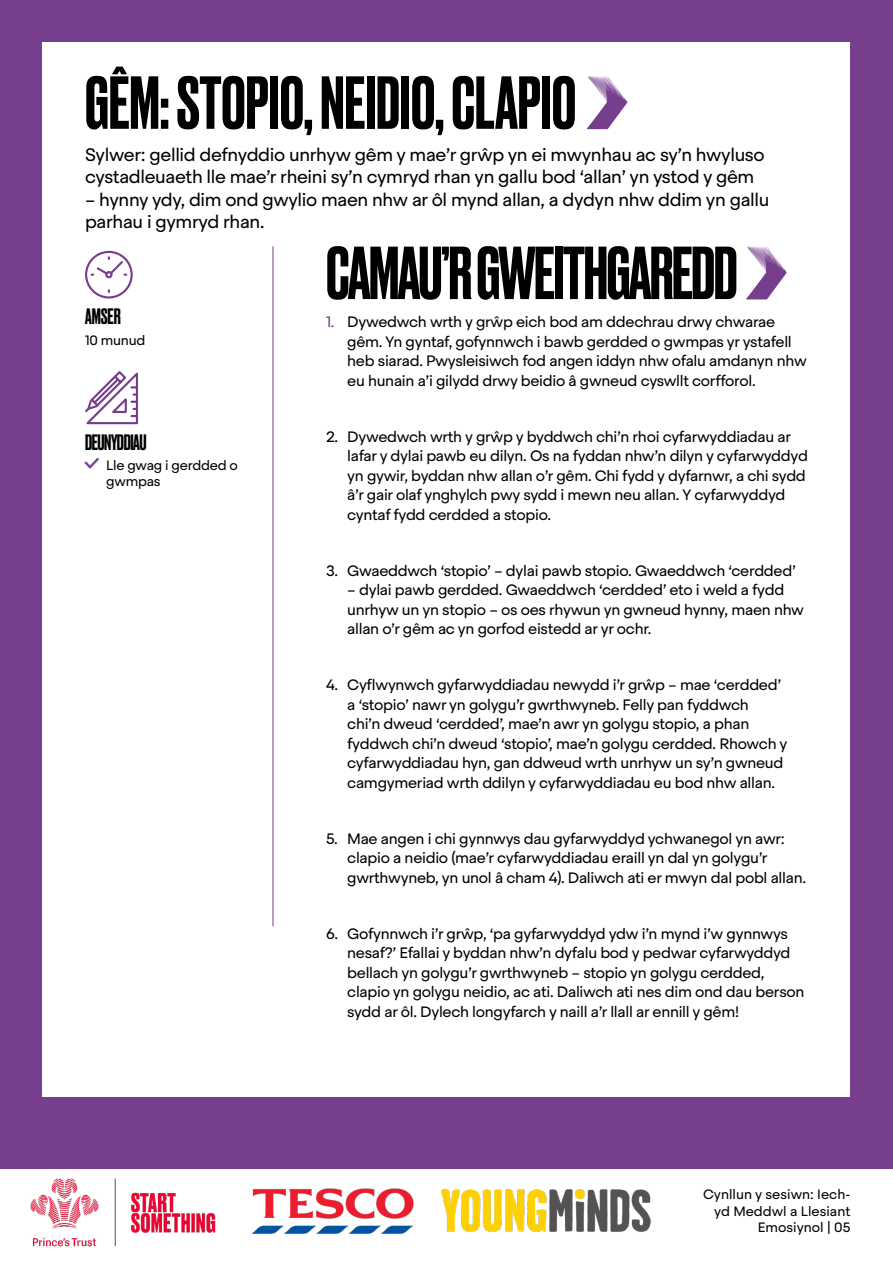
<style>
.page{position:relative;width:893px;height:1263px;background:#fff}
.page>*{position:absolute;margin:0;border:0;box-sizing:border-box;transform-origin:0 0}
.t1{font:500 70.5px "Druk";letter-spacing:-.005em;color:#000}
.t2{font:500 21px "Druk";letter-spacing:-.02em;color:#000}
.t3{font:18px/22.5px "Steradian";letter-spacing:-.02em;color:#000}
.t4{font:15px/19.5px "Steradian";letter-spacing:-.02em;color:#000}
.t5{font:13.5px/16.2px "Steradian";color:#000;text-align:right}
.t6{font:13.5px/16.2px "Steradian";letter-spacing:-.02em;color:#000}
.s1{color:#773e8e}
</style>
<div class="page">
<div style="left:0;top:0;width:893px;height:1168px;background:#773e8e"></div>
<div style="left:43px;top:43px;width:807px;height:1054px;background:#fff"></div>
<svg style="left:587px;top:76px;width:40px;height:53px"></svg>
<svg style="left:746px;top:246px;width:41px;height:53px"></svg>
<hr style="left:273px;top:246px;width:1px;height:680px;background:#773e8e">
<svg style="left:85px;top:250px;width:48px;height:49px"></svg>
<svg style="left:85px;top:371px;width:53px;height:54px"></svg>
<img style="left:251px;top:1188px;width:163px;height:46px">
<img style="left:441px;top:1189px;width:210px;height:43px">
<img style="left:11px;top:1168px;width:227px;height:79px">
<h1 class="t1" style="left:85px;top:54px;width:493px">GÊM: STOPIO, NEIDIO, CLAPIO</h1>
<p class="t3" style="left:85px;top:143px;width:681px">Sylwer: gellid defnyddio unrhyw gêm y mae’r grŵp yn ei mwynhau ac sy’n hwyluso cystadleuaeth lle mae’r rheini sy’n cymryd rhan yn gallu bod ‘allan’ yn ystod y gêm</p>
<p class="t3" style="left:85px;top:188px;width:686px">– hynny ydy, dim ond gwylio maen nhw ar ôl mynd allan, a dydyn nhw ddim yn gallu parhau i gymryd rhan.</p>
<h2 class="t2" style="left:85px;top:302px;width:37px">AMSER</h2>
<p class="t5" style="left:85px;top:332px;width:62px">10 munud</p>
<h2 class="t2" style="left:85px;top:428px;width:63px">DEUNYDDIAU</h2>
<p class="t6" style="left:106px;top:457px;width:133px">Lle gwag i gerdded o gwmpas</p>
<h1 class="t1" style="left:326px;top:225px;width:413px">CAMAU’R GWEITHGAREDD</h1>
<p class="t4" style="left:347px;top:312px;width:461px;text-indent:-21px"><span class="s1">1.</span> Dywedwch wrth y grŵp eich bod am ddechrau drwy chwarae gêm. Yn gyntaf, gofynnwch i bawb gerdded o gwmpas yr ystafell heb siarad. Pwysleisiwch fod angen iddyn nhw ofalu amdanyn nhw eu hunain a’i gilydd drwy beidio â gwneud cyswllt corfforol.</p>
<p class="t4" style="left:347px;top:427px;width:462px;text-indent:-21px">2. Dywedwch wrth y grŵp y byddwch chi’n rhoi cyfarwyddiadau ar lafar y dylai pawb eu dilyn. Os na fyddan nhw’n dilyn y cyfarwyddyd yn gywir, byddan nhw allan o’r gêm. Chi fydd y dyfarnwr, a chi sydd â’r gair olaf ynghylch pwy sydd i mewn neu allan. Y cyfarwyddyd cyntaf fydd cerdded a stopio.</p>
<p class="t4" style="left:326px;top:561px;width:471px">3. Gwaeddwch ‘stopio’ – dylai pawb stopio. Gwaeddwch ‘cerdded’</p>
<p class="t4" style="left:347px;top:580px;width:458px">– dylai pawb gerdded. Gwaeddwch ‘cerdded’ eto i weld a fydd unrhyw un yn stopio – os oes rhywun yn gwneud hynny, maen nhw allan o’r gêm ac yn gorfod eistedd ar yr ochr.</p>
<p class="t4" style="left:347px;top:675px;width:442px;text-indent:-21px">4. Cyflwynwch gyfarwyddiadau newydd i’r grŵp – mae ‘cerdded’ a ‘stopio’ nawr yn golygu’r gwrthwyneb. Felly pan fyddwch<br>chi’n dweud ‘cerdded’, mae’n awr yn golygu stopio, a phan fyddwch chi’n dweud ‘stopio’, mae’n golygu cerdded. Rhowch y cyfarwyddiadau hyn, gan ddweud wrth unrhyw un sy’n gwneud camgymeriad wrth ddilyn y cyfarwyddiadau eu bod nhw allan.</p>
<p class="t4" style="left:347px;top:829px;width:460px;text-indent:-21px">5. Mae angen i chi gynnwys dau gyfarwyddyd ychwanegol yn awr: clapio a neidio (mae’r cyfarwyddiadau eraill yn dal yn golygu’r gwrthwyneb, yn unol â cham 4). Daliwch ati er mwyn dal pobl allan.</p>
<p class="t4" style="left:347px;top:924px;width:459px;text-indent:-21px">6. Gofynnwch i’r grŵp, ‘pa gyfarwyddyd ydw i’n mynd i’w gynnwys nesaf?’ Efallai y byddan nhw’n dyfalu bod y pedwar cyfarwyddyd bellach yn golygu’r gwrthwyneb – stopio yn golygu cerdded, clapio yn golygu neidio, ac ati. Daliwch ati nes dim ond dau berson sydd ar ôl. Dylech longyfarch y naill a’r llall ar ennill y gêm!</p>
<p class="t5" style="left:703px;top:1186px;width:149px">Cynllun y sesiwn: Iech&shy;yd Meddwl a Llesiant<br>Emosiynol | 05</p>
</div>
